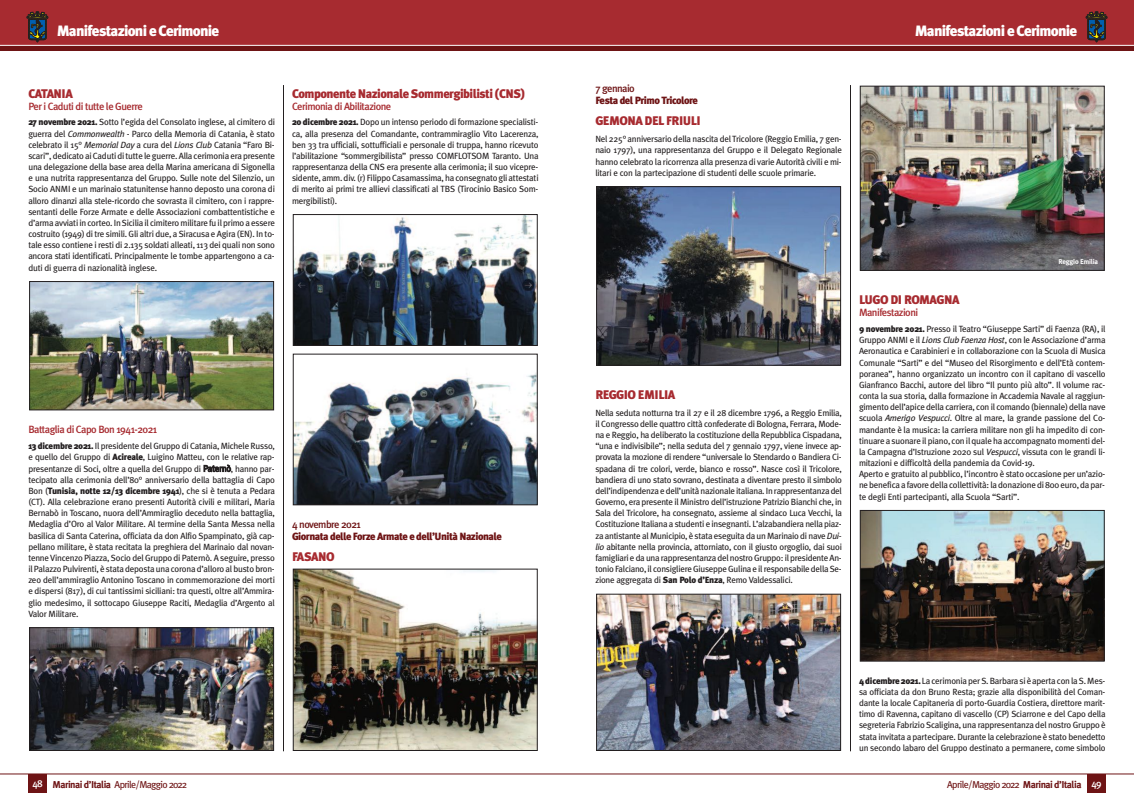
<style>
.page{position:relative;width:1134px;height:808px;background:#fff}
.page>*{position:absolute;margin:0;border:0;box-sizing:border-box;transform-origin:0 0}
.t1{font:900 15px "Meta Plus";letter-spacing:-.05em;color:#fff}
.t2{font:900 12.5px "Meta Plus";letter-spacing:-.04em;color:#a72b30}
.t3{font:500 10.5px "Meta Plus";letter-spacing:-.05em;color:#a72b30}
.t4{font:900 10.5px "Meta Plus";letter-spacing:-.05em;color:#6e1415}
.t5{font:500 10.5px "Meta Plus";letter-spacing:-.05em;color:#6e1415}
.t6{font:10px "Meta Plus";letter-spacing:-.065em;color:#6e1415}
.t7{font:9px/11.2px "Meta Plus";letter-spacing:-.025em;color:#231f20;text-align:justify}
.t8{font:700 7px "Meta Plus";letter-spacing:-.025em;color:#fff}
.s1{font-weight:900}
.s2{font-style:italic}
.s3{font-weight:500;color:#fff}
.s4{font-weight:700}
</style>
<div class="page">
<div style="left:567px;top:45px;width:567px;height:6px;background:#6e1415"></div>
<div style="left:567px;top:0;width:567px;height:45px;background:#a72b30"></div>
<hr style="left:567px;top:45px;width:567px;height:1px;background:#fff">
<img style="left:598px;top:188px;width:241px;height:175px">
<div style="left:596px;top:186px;width:245px;height:179px;border:1px solid #231f20"></div>
<img style="left:598px;top:596px;width:241px;height:153px">
<div style="left:596px;top:594px;width:245px;height:157px;border:1px solid #231f20"></div>
<img style="left:862px;top:88px;width:240px;height:181px">
<div style="left:860px;top:86px;width:244px;height:185px;border:1px solid #231f20"></div>
<img style="left:862px;top:512px;width:240px;height:147px">
<div style="left:860px;top:510px;width:244px;height:151px;border:1px solid #231f20"></div>
<hr style="left:850px;top:85px;width:1px;height:666px;background:#231f20">
<div style="left:1087px;top:774px;width:19px;height:18px;background:#6e1415"></div>
<hr style="left:567px;top:773px;width:567px;height:1px;background:#6e1415">
<svg style="left:1086px;top:12px;width:21px;height:30px"></svg>
<div style="left:0;top:45px;width:567px;height:6px;background:#6e1415"></div>
<div style="left:28px;top:774px;width:19px;height:18px;background:#6e1415"></div>
<hr style="left:0;top:773px;width:567px;height:1px;background:#6e1415">
<div style="left:0;top:0;width:567px;height:45px;background:#a72b30"></div>
<img style="left:31px;top:283px;width:241px;height:125px">
<div style="left:29px;top:281px;width:245px;height:129px;border:1px solid #231f20"></div>
<img style="left:31px;top:629px;width:241px;height:120px">
<div style="left:29px;top:627px;width:245px;height:124px;border:1px solid #231f20"></div>
<hr style="left:0;top:45px;width:567px;height:1px;background:#fff">
<img style="left:295px;top:216px;width:240px;height:128px">
<div style="left:293px;top:214px;width:244px;height:132px;border:1px solid #231f20"></div>
<img style="left:295px;top:374px;width:240px;height:129px">
<div style="left:293px;top:354px;width:244px;height:151px;border:1px solid #231f20"></div>
<img style="left:295px;top:571px;width:240px;height:178px">
<div style="left:293px;top:569px;width:244px;height:182px;border:1px solid #231f20"></div>
<hr style="left:283px;top:85px;width:1px;height:666px;background:#231f20">
<svg style="left:27px;top:12px;width:21px;height:30px"></svg>
<h1 class="t1" style="left:57px;top:23px;width:164px">Manifestazioni e Cerimonie</h1>
<h2 class="t2" style="left:28px;top:86px;width:46px">CATANIA</h2>
<p class="t3" style="left:28px;top:100px;width:116px">Per i Caduti di tutte le Guerre</p>
<p class="t7" style="left:28px;top:117px;width:248px"><span class="s1">27 novembre 2021.</span> Sotto l’egida del Consolato inglese, al cimitero di guerra del <span class="s2">Commonwealth</span> - Parco della Memoria di Catania, è stato celebrato il 15° <span class="s2">Memorial Day</span> a cura del <span class="s2">Lions Club</span> Catania “Faro Bi&shy;scari”,dedicatoaiCadutiditutteleguerre.Allacerimoniaerapresente una delegazione della base area della Marina americana di Sigonella e una nutrita rappresentanza del Gruppo. Sulle note del Silenzio, un Socio ANMI e un marinaio statunitense hanno deposto una corona di alloro dinanzi alla stele-ricordo che sovrasta il cimitero, con i rappre&shy;sentanti delle Forze Armate e delle Associazioni combattentistiche e d’armaavviatiincorteo.InSiciliail cimiteromilitarefuilprimoaessere costruito (1949) di tre simili. Gli altri due, a Siracusa e Agira (EN). In to&shy;tale esso contiene i resti di 2.135 soldati alleati, 113 dei quali non sono ancora stati identificati. Principalmente le tombe appartengono a ca&shy;duti di guerra di nazionalità inglese.</p>
<h2 class="t2" style="left:292px;top:86px;width:234px">Componente Nazionale Sommergibilisti (CNS)</h2>
<p class="t3" style="left:292px;top:100px;width:101px">Cerimonia di Abilitazione</p>
<p class="t7" style="left:292px;top:117px;width:248px"><span class="s1">20 dicembre 2021.</span> Dopo un intenso periodo di formazione specialisti&shy;ca, alla presenza del Comandante, contrammiraglio Vito Lacerenza, ben 33 tra ufficiali, sottufficiali e personale di truppa, hanno ricevuto l’abilitazione “sommergibilista” presso COMFLOTSOM Taranto. Una rappresentanza della CNS era presente alla cerimonia; il suo vicepre&shy;sidente,amm.div.(r) FilippoCasamassima,haconsegnatogliattestati di merito ai primi tre allievi classificati al TBS (Tirocinio Basico Som&shy;mergibilisti).</p>
<p class="t3" style="left:28px;top:424px;width:130px">Battaglia di Capo Bon 1941-2021</p>
<p class="t7" style="left:28px;top:440px;width:248px"><span class="s1">13 dicembre 2021.</span> Il presidente del Gruppo di Catania, Michele Russo, e quello del Gruppo di <span class="s1">Acireale</span>, Luigino Matteu, con le relative rap&shy;presentanze di Soci, oltre a quella del Gruppo di Paternò, hanno par&shy;tecipato alla cerimonia dell’80° anniversario della battaglia di Capo Bon (<span class="s1">Tunisia, notte 12/13 dicembre 1941</span>), che si è tenuta a Pedara (CT). Alla celebrazione erano presenti Autorità civili e militari, Maria Bernabò in Toscano, nuora dell’Ammiraglio deceduto nella battaglia, Medaglia d’Oro al Valor Militare. Al termine della Santa Messa nella basilica di Santa Caterina, officiata da don Alfio Spampinato, già cap&shy;pellano militare, è stata recitata la preghiera del Marinaio dal novan&shy;tenne Vincenzo Piazza, Socio del Gruppo di Paternò. A seguire, presso il Palazzo Pulvirenti, èstata deposta una corona d’alloro al busto bron&shy;zeo dell’ammiraglio Antonino Toscano in commemorazione dei morti e dispersi (817), di cui tantissimi siciliani: tra questi, oltre all’Ammira&shy;glio medesimo, il sottocapo Giuseppe Raciti, Medaglia d’Argento al Valor Militare.</p>
<p class="t5" style="left:292px;top:518px;width:70px">4 novembre 2021</p>
<p class="t4" style="left:292px;top:530px;width:211px">Giornata delle Forze Armate e dell’Unità Nazionale</p>
<h2 class="t2" style="left:292px;top:549px;width:44px">FASANO</h2>
<p class="t6" style="left:32px;top:778px;width:156px"><span class="s3">48</span> <span class="s4">Marinai d’Italia</span> Aprile/Maggio2022</p>
<p class="t5" style="left:595px;top:82px;width:41px">7 gennaio</p>
<p class="t4" style="left:595px;top:94px;width:104px">Festa del Primo Tricolore</p>
<h2 class="t2" style="left:595px;top:114px;width:107px">GEMONA DEL FRIULI</h2>
<p class="t7" style="left:595px;top:133px;width:248px">Nel 225° anniversario della nascita del Tricolore (Reggio Emilia, 7 gen&shy;naio 1797), una rappresentanza del Gruppo e il Delegato Regionale hanno celebrato la ricorrenza alla presenza di varie Autorità civili e mi&shy;litari e con la partecipazione di studenti delle scuole primarie.</p>
<h1 class="t1" style="left:915px;top:23px;width:164px">Manifestazioni e Cerimonie</h1>
<h2 class="t2" style="left:595px;top:387px;width:81px">REGGIO EMILIA</h2>
<p class="t7" style="left:595px;top:407px;width:248px">Nella seduta notturna tra il 27 e il 28 dicembre 1796, a Reggio Emilia, il Congresso delle quattro città confederate di Bologna, Ferrara, Mode&shy;na e Reggio, ha deliberato la costituzione della Repubblica Cispadana, “una e indivisibile”; nella seduta del 7 gennaio 1797, viene invece ap&shy;provata la mozione di rendere “universale lo Stendardo o Bandiera Ci&shy;spadana di tre colori, verde, bianco e rosso”. Nasce così il Tricolore, bandiera di uno stato sovrano, destinata a diventare presto il simbolo dell’indipendenzaedell’unitànazionaleitaliana.Inrappresentanzadel Governo, era presente il Ministro dell’istruzione Patrizio Bianchi che, in Sala del Tricolore, ha consegnato, assieme al sindaco Luca Vecchi, la Costituzione Italiana a studenti e insegnanti. L’alzabandiera nella piaz&shy;za antistante al Municipio, èstata eseguita da un Marinaio di nave <span class="s2">Dui&shy;lio</span> abitante nella provincia, attorniato, con il giusto orgoglio, dai suoi famigliari e da una rappresentanza del nostro Gruppo: il presidente An&shy;tonio Falciano, il consigliere Giuseppe Gulina e il responsabile della Se&shy;zione aggregata di <span class="s1">San Polo d’Enza</span>, Remo Valdessalici.</p>
<p class="t8" style="left:1059px;top:258px;width:41px">Reggio Emilia</p>
<h2 class="t2" style="left:859px;top:292px;width:102px">LUGO DI ROMAGNA</h2>
<p class="t3" style="left:859px;top:306px;width:61px">Manifestazioni</p>
<p class="t7" style="left:859px;top:323px;width:248px;text-align:left"><span class="s1">9 novembre 2021.</span> Presso il Teatro “Giuseppe Sarti” di Faenza (RA), il Gruppo ANMI e il <span class="s2">Lions Club Faenza Host</span>, con le Associazione d’arma Aeronautica e Carabinieri e in collaborazione con la Scuola di Musica Comunale “Sarti” e del “Museo del Risorgimento e dell’Età contem&shy;poranea”, hanno organizzato un incontro con il capitano di vascello Gianfranco Bacchi, autore del libro “Il punto più alto”. Il volume rac&shy;conta la sua storia, dalla formazione in Accademia Navale al raggiun&shy;gimento dell’apice della carriera, con il comando (biennale) della nave scuola <span class="s2">Amerigo Vespucci</span>. Oltre al mare, la grande passione del Co&shy;mandante è la musica: la carriera militare non gli ha impedito di con&shy;tinuare a suonare il piano, con il quale ha accompagnato momenti del&shy;la Campagna d’Istruzione 2020 sul <span class="s2">Vespucci</span>, vissuta con le grandi li&shy;mitazioni e difficoltà della pandemia da Covid-19.<br>Aperto e gratuito al pubblico, l’incontro è stato occasione per un’azio&shy;nebeneficaafavoredellacollettività:ladonazionedi800euro,dapar&shy;te degli Enti partecipanti, alla Scuola “Sarti”.</p>
<p class="t7" style="left:859px;top:675px;width:248px"><span class="s1">4dicembre2021.</span> LacerimoniaperS.BarbarasièapertaconlaS.Mes&shy;sa officiata da don Bruno Resta; grazie alla disponibilità del Coman&shy;dante la locale Capitaneria di porto-Guardia Costiera, direttore marit&shy;timo di Ravenna, capitano di vascello (CP) Sciarrone e del Capo della segreteria Fabrizio Scaligina, una rappresentanza del nostro Gruppo è stata invitata a partecipare. Durante la celebrazione è stato benedetto un secondo labaro del Gruppo destinato a permanere, come simbolo</p>
<p class="t6" style="left:947px;top:778px;width:156px">Aprile/Maggio2022 <span class="s4">Marinai d’Italia</span> <span class="s3">49</span></p>
</div>
